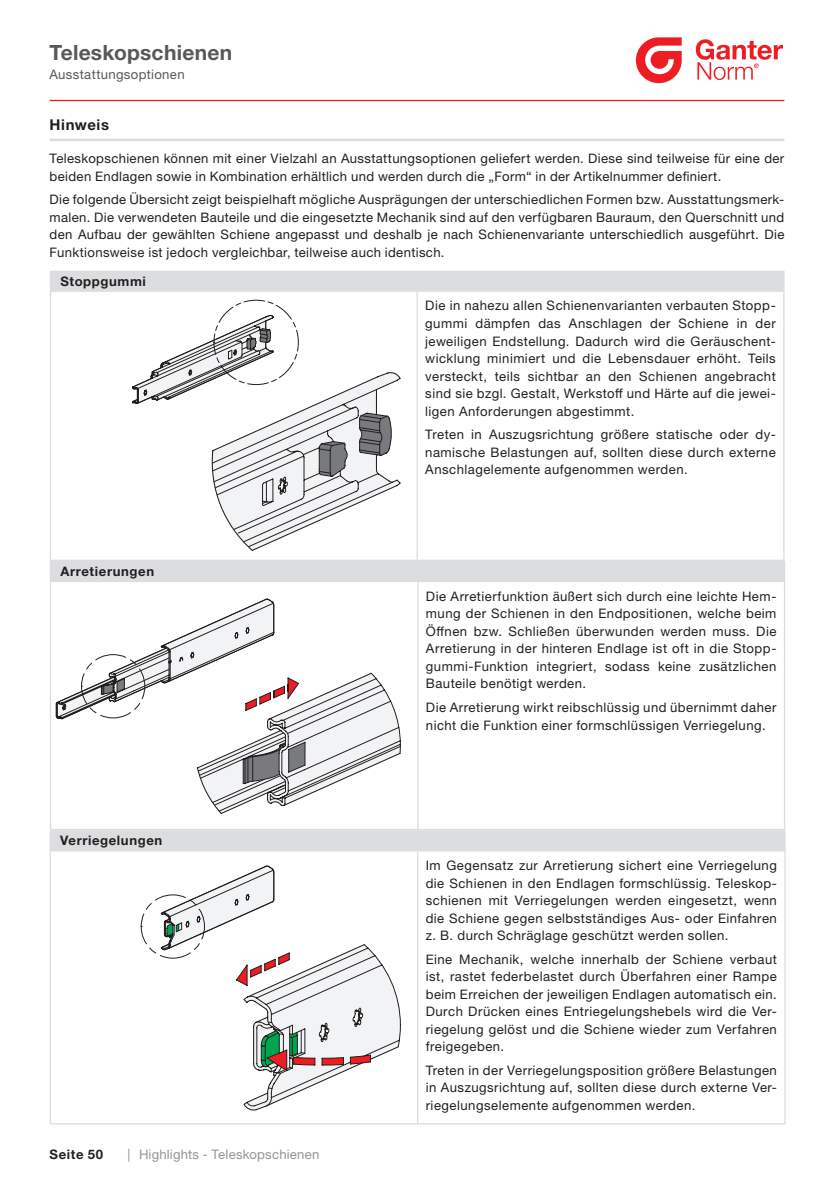
<style>
.page{position:relative;width:834px;height:1181px;background:#fff}
.page>*{position:absolute;margin:0;border:0;box-sizing:border-box;transform-origin:0 0}
.t1{font:700 21px "Helvetica Neue LTW1 G";letter-spacing:.01em;color:#57585a}
.t2{font:700 14.88px "Helvetica Neue LTW1 G";letter-spacing:.04em;color:#231f20}
.t3{font:13.12px/17.5px "Helvetica Neue LTW1 G";letter-spacing:.035em;color:#231f20;text-align:justify}
.t4{font:700 13.12px "Helvetica Neue LTW1 G";letter-spacing:.045em;color:#231f20}
.t5{font:13.12px "Helvetica Neue LT Pro";letter-spacing:.015em;color:#939598}
.t6{font:13.12px "Helvetica Neue LTW1 G";letter-spacing:.025em;color:#57585a}
.s1{font-family:"Helvetica Neue LTW1 G"}
</style>
<div class="page">
<hr style="left:50px;top:100px;width:734px;height:1px;background:#ee1d23">
<svg style="left:635px;top:37px;width:46px;height:46px"></svg>
<svg style="left:695px;top:39px;width:87px;height:41px"></svg>
<div style="left:50px;top:561px;width:734px;height:20px;background:#dcdddf"></div>
<hr style="left:418px;top:561px;width:367px;height:1px;background:#dcdddf">
<svg style="left:784px;top:562px;width:1px;height:19px"></svg>
<hr style="left:50px;top:581px;width:368px;height:1px;background:#dcdddf">
<hr style="left:418px;top:581px;width:367px;height:1px;background:#dcdddf">
<hr style="left:50px;top:582px;width:1px;height:247px;background:#dcdddf">
<hr style="left:417px;top:582px;width:1px;height:247px;background:#dcdddf">
<hr style="left:783px;top:582px;width:2px;height:247px;background:#dcdddf">
<hr style="left:50px;top:829px;width:368px;height:1px;background:#dcdddf">
<hr style="left:418px;top:829px;width:367px;height:1px;background:#dcdddf">
<svg style="left:56px;top:599px;width:345px;height:215px"></svg>
<hr style="left:50px;top:139px;width:734px;height:2px;background:#dcdddf">
<div style="left:50px;top:831px;width:734px;height:19px;background:#dcdddf"></div>
<svg style="left:51px;top:851px;width:733px;height:272px"></svg>
<hr style="left:50px;top:830px;width:367px;height:1px;background:#dcdddf">
<hr style="left:417px;top:830px;width:368px;height:1px;background:#dcdddf">
<svg style="left:784px;top:831px;width:1px;height:19px"></svg>
<hr style="left:50px;top:850px;width:367px;height:1px;background:#dcdddf">
<hr style="left:417px;top:850px;width:368px;height:1px;background:#dcdddf">
<hr style="left:50px;top:851px;width:1px;height:272px;background:#dcdddf">
<hr style="left:417px;top:851px;width:1px;height:272px;background:#dcdddf">
<hr style="left:784px;top:851px;width:1px;height:272px;background:#dcdddf">
<hr style="left:50px;top:1123px;width:367px;height:1px;background:#dcdddf">
<hr style="left:417px;top:1123px;width:368px;height:1px;background:#dcdddf">
<svg style="left:161px;top:866px;width:239px;height:245px"></svg>
<div style="left:50px;top:271px;width:733px;height:20px;background:#dcdddf"></div>
<hr style="left:417px;top:271px;width:367px;height:1px;background:#dcdddf">
<svg style="left:783px;top:272px;width:1px;height:18px"></svg>
<hr style="left:50px;top:290px;width:367px;height:2px;background:#dcdddf">
<hr style="left:417px;top:290px;width:367px;height:2px;background:#dcdddf">
<hr style="left:50px;top:292px;width:1px;height:267px;background:#dcdddf">
<hr style="left:416px;top:292px;width:2px;height:267px;background:#dcdddf">
<hr style="left:783px;top:292px;width:1px;height:267px;background:#dcdddf">
<hr style="left:50px;top:559px;width:367px;height:2px;background:#dcdddf">
<hr style="left:417px;top:559px;width:367px;height:2px;background:#dcdddf">
<svg style="left:132px;top:315px;width:269px;height:236px"></svg>
<h1 class="t1" style="left:49px;top:39px;width:184px">Teleskopschienen</h1>
<p class="t6" style="left:49px;top:67px;width:137px">Ausstattungsoptionen</p>
<p class="t2" style="left:50px;top:115px;width:61px">Hinweis</p>
<p class="t3" style="left:50px;top:149px;width:736px">Teleskopschienen können mit einer Vielzahl an Ausstattungsoptionen geliefert werden. Diese sind teilweise für eine der beiden Endlagen sowie in Kombination erhältlich und werden durch die „Form“ in der Artikelnummer definiert.</p>
<p class="t3" style="left:50px;top:191px;width:736px">Die folgende Übersicht zeigt beispielhaft mögliche Ausprägungen der unterschiedlichen Formen bzw. Ausstattungsmerk&shy;malen. Die verwendeten Bauteile und die eingesetzte Mechanik sind auf den verfügbaren Bauraum, den Querschnitt und den Aufbau der gewählten Schiene angepasst und deshalb je nach Schienenvariante unterschiedlich ausgeführt. Die Funktionsweise ist jedoch vergleichbar, teilweise auch identisch.</p>
<p class="t4" style="left:60px;top:273px;width:87px">Stoppgummi</p>
<p class="t4" style="left:60px;top:563px;width:95px">Arretierungen</p>
<p class="t4" style="left:60px;top:832px;width:103px">Verriegelungen</p>
<p class="t4" style="left:50px;top:1146px;width:55px">Seite 50</p>
<p class="t5" style="left:128px;top:1147px;width:193px"><span class="s1">|</span> Highlights - Teleskopschienen</p>
<p class="t3" style="left:425px;top:297px;width:352px">Die in nahezu allen Schienenvarianten verbauten Stopp&shy;gummi dämpfen das Anschlagen der Schiene in der jeweiligen Endstellung. Dadurch wird die Geräuschent&shy;wicklung minimiert und die Lebensdauer erhöht. Teils versteckt, teils sichtbar an den Schienen angebracht sind sie bzgl. Gestalt, Werkstoff und Härte auf die jewei&shy;ligen Anforderungen abgestimmt.</p>
<p class="t3" style="left:425px;top:426px;width:352px">Treten in Auszugsrichtung größere statische oder dy&shy;namische Belastungen auf, sollten diese durch externe Anschlagelemente aufgenommen werden.</p>
<p class="t3" style="left:426px;top:587px;width:352px">Die Arretierfunktion äußert sich durch eine leichte Hem&shy;mung der Schienen in den Endpositionen, welche beim Öffnen bzw. Schließen überwunden werden muss. Die Arretierung in der hinteren Endlage ist oft in die Stopp&shy;gummi-Funktion integriert, sodass keine zusätzlichen Bauteile benötigt werden.</p>
<p class="t3" style="left:426px;top:698px;width:352px">Die Arretierung wirkt reibschlüssig und übernimmt daher nicht die Funktion einer formschlüssigen Verriegelung.</p>
<p class="t3" style="left:425px;top:856px;width:352px">Im Gegensatz zur Arretierung sichert eine Verriegelung die Schienen in den Endlagen formschlüssig. Teleskop&shy;schienen mit Verriegelungen werden eingesetzt, wenn die Schiene gegen selbstständiges Aus- oder Einfahren z. B. durch Schräglage geschützt werden sollen.</p>
<p class="t3" style="left:425px;top:950px;width:352px">Eine Mechanik, welche innerhalb der Schiene verbaut ist, rastet federbelastet durch Überfahren einer Rampe beim Erreichen der jeweiligen Endlagen automatisch ein.<br>Durch Drücken eines Entriegelungshebels wird die Ver&shy;riegelung gelöst und die Schiene wieder zum Verfahren freigegeben.</p>
<p class="t3" style="left:425px;top:1061px;width:352px">Treten in der Verriegelungsposition größere Belastungen in Auszugsrichtung auf, sollten diese durch externe Ver&shy;riegelungselemente aufgenommen werden.</p>
</div>
